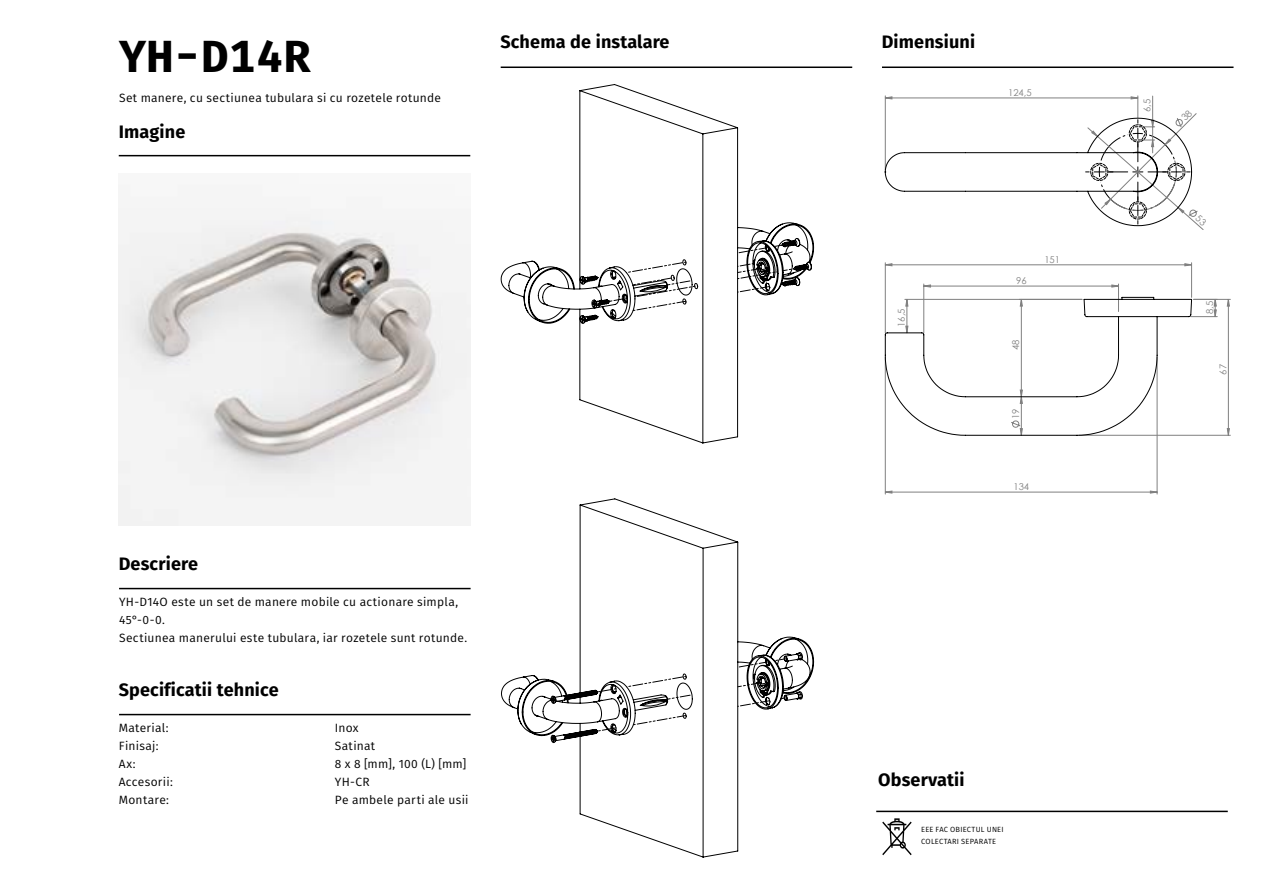
<style>
.page{position:relative;width:1263px;height:893px;background:#fff}
.page>*{position:absolute;margin:0;border:0;box-sizing:border-box;transform-origin:0 0}
.t1{font:700 45px "Fira Mono";letter-spacing:.01em;color:#000}
.t2{font:700 18px "Fira Sans";letter-spacing:.01em;color:#000}
.t3{font:12px/18px "Fira Sans";letter-spacing:.025em;color:#000}
.t4{font:9.45px "Century Gothic";color:#808080}
.t5{font:7.5px/12px "Fira Sans";letter-spacing:.03em;color:#000}
</style>
<div class="page">
<hr style="left:119px;top:155px;width:351px;height:1px;background:#000">
<hr style="left:119px;top:588px;width:352px;height:1px;background:#000">
<hr style="left:119px;top:714px;width:352px;height:1px;background:#000">
<hr style="left:882px;top:67px;width:351px;height:1px;background:#000">
<hr style="left:501px;top:67px;width:351px;height:1px;background:#000">
<svg style="left:501px;top:84px;width:313px;height:359px"></svg>
<svg style="left:737px;top:263px;width:57px;height:29px"></svg>
<svg style="left:609px;top:262px;width:89px;height:49px"></svg>
<svg style="left:737px;top:245px;width:45px;height:8px"></svg>
<svg style="left:501px;top:498px;width:313px;height:360px"></svg>
<svg style="left:645px;top:700px;width:16px;height:3px"></svg>
<svg style="left:667px;top:694px;width:25px;height:5px"></svg>
<svg style="left:737px;top:682px;width:26px;height:5px"></svg>
<svg style="left:596px;top:727px;width:20px;height:5px"></svg>
<svg style="left:633px;top:715px;width:53px;height:10px"></svg>
<svg style="left:737px;top:700px;width:33px;height:7px"></svg>
<svg style="left:781px;top:695px;width:6px;height:5px"></svg>
<svg style="left:596px;top:688px;width:20px;height:5px"></svg>
<svg style="left:626px;top:676px;width:60px;height:11px"></svg>
<svg style="left:737px;top:656px;width:50px;height:11px"></svg>
<hr style="left:885px;top:357px;width:1px;height:137px;background:#808080">
<hr style="left:1157px;top:357px;width:1px;height:137px;background:#808080">
<hr style="left:885px;top:263px;width:1px;height:70px;background:#808080">
<svg style="left:885px;top:436px;width:272px;height:57px"></svg>
<svg style="left:885px;top:263px;width:135px;height:3px"></svg>
<svg style="left:1020px;top:262px;width:173px;height:22px"></svg>
<svg style="left:885px;top:284px;width:345px;height:152px"></svg>
<img style="left:119px;top:208px;width:351px;height:317px">
<svg style="left:882px;top:818px;width:30px;height:37px"></svg>
<hr style="left:876px;top:811px;width:352px;height:1px;background:#000">
<svg style="left:884px;top:96px;width:320px;height:134px"></svg>
<h1 class="t1" style="left:119px;top:25px;width:193px">YH-D14R</h1>
<p class="t3" style="left:119px;top:88px;width:324px">Set manere, cu sectiunea tubulara si cu rozetele rotunde</p>
<h2 class="t2" style="left:119px;top:116px;width:68px">Imagine</h2>
<h2 class="t2" style="left:500px;top:26px;width:171px">Schema de instalare</h2>
<h2 class="t2" style="left:882px;top:26px;width:95px">Dimensiuni</h2>
<p class="t4" style="left:1008px;top:86px;width:25px">124,5</p>
<h2 class="t2" style="left:119px;top:548px;width:81px">Descriere</h2>
<p class="t3" style="left:119px;top:592px;width:350px">YH-D14O este un set de manere mobile cu actionare simpla,<br>45°-0-0.<br>Sectiunea manerului este tubulara, iar rozetele sunt rotunde.</p>
<h2 class="t2" style="left:119px;top:674px;width:161px">Specificatii tehnice</h2>
<p class="t3" style="left:119px;top:718px;width:51px">Material:</p>
<p class="t3" style="left:335px;top:718px;width:25px">Inox</p>
<p class="t3" style="left:119px;top:736px;width:41px">Finisaj:</p>
<p class="t3" style="left:335px;top:736px;width:42px">Satinat</p>
<p class="t3" style="left:119px;top:754px;width:18px">Ax:</p>
<p class="t3" style="left:335px;top:754px;width:133px">8 x 8 [mm], 100 (L) [mm]</p>
<p class="t3" style="left:119px;top:772px;width:56px">Accesorii:</p>
<p class="t3" style="left:335px;top:772px;width:36px">YH-CR</p>
<p class="t3" style="left:119px;top:790px;width:52px">Montare:</p>
<p class="t3" style="left:335px;top:790px;width:135px">Pe ambele parti ale usii</p>
<p class="t4" style="left:895px;top:327px;width:20px;rotate:-90deg">16,5</p>
<p class="t4" style="left:1016px;top:274px;width:12px">96</p>
<p class="t4" style="left:1044px;top:253px;width:17px">151</p>
<p class="t4" style="left:1009px;top:350px;width:12px;rotate:-90deg">48</p>
<p class="t4" style="left:1009px;top:419px;width:12px;rotate:-90deg">19</p>
<p class="t4" style="left:1013px;top:480px;width:17px">134</p>
<h2 class="t2" style="left:878px;top:764px;width:88px">Observatii</h2>
<p class="t5" style="left:921px;top:823px;width:84px">EEE FAC OBIECTUL UNEI<br>COLECTARI SEPARATE</p>
<p class="t4" style="left:1140px;top:112px;width:15px;rotate:-90deg">6,5</p>
<p class="t4" style="left:1203px;top:314px;width:15px;rotate:-90deg">8,5</p>
<p class="t4" style="left:1216px;top:375px;width:12px;rotate:-90deg">67</p>
</div>
